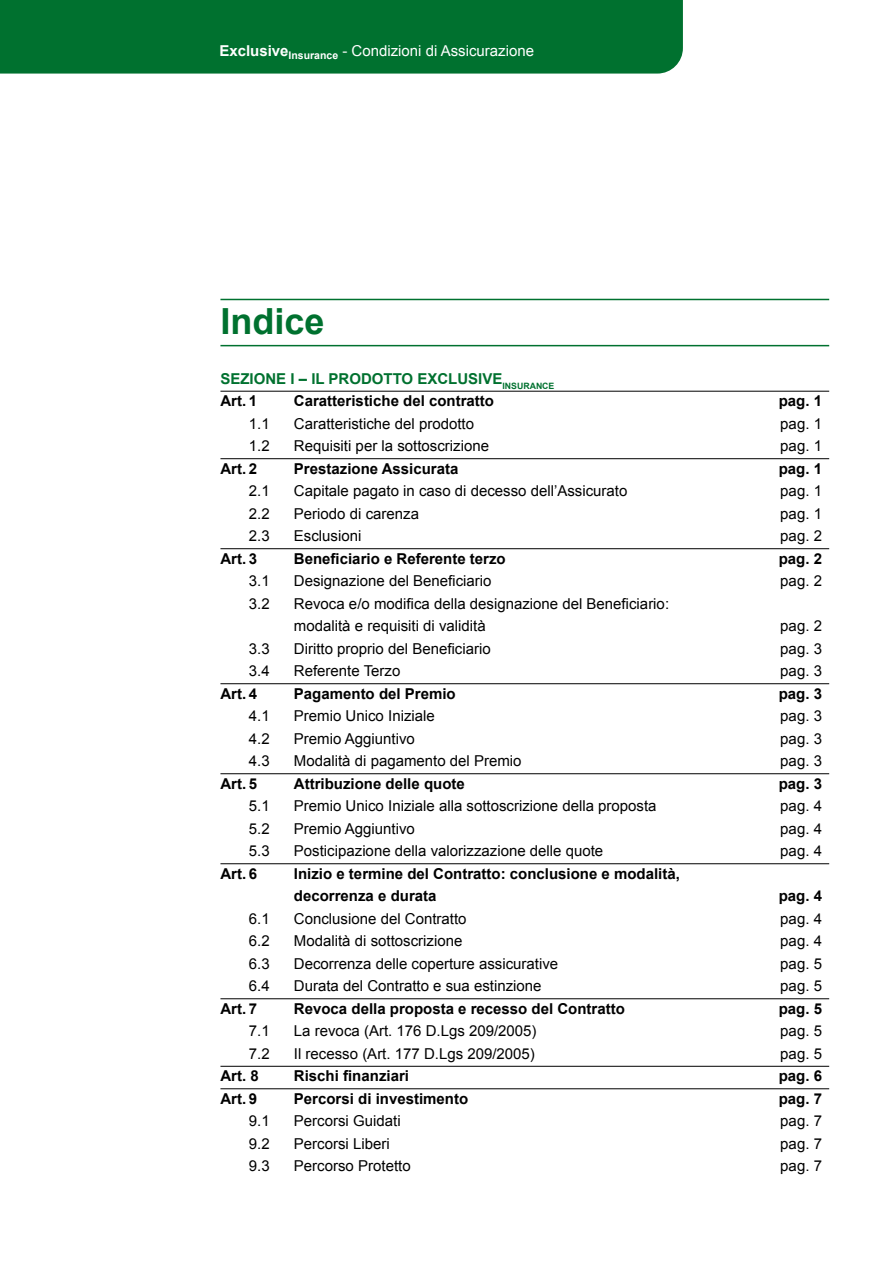
<style>
.page{position:relative;width:893px;height:1263px;background:#fff}
.page>*{position:absolute;margin:0;border:0;box-sizing:border-box;transform-origin:0 0}
.t1{font:700 36px "Arial";color:#00712f}
.t2{font:15px/22.5px "Arial";color:#000}
.t3{font:700 15px/22.5px "Arial";color:#000}
.t4{font:15px "Arial";color:#fff}
.t5{font:700 15px/22.5px "Arial";color:#00712f}
.s1{font-weight:700}
.s2{color:#000}
</style>
<div class="page">
<div style="left:0;top:0;width:683px;height:74px;background:#00712f"></div>
<hr style="left:220px;top:299px;width:609px;height:1px;background:#00712f">
<hr style="left:220px;top:345px;width:609px;height:1px;background:#00712f">
<hr style="left:220px;top:391px;width:609px;height:1px;background:#000">
<hr style="left:220px;top:458px;width:609px;height:1px;background:#000">
<hr style="left:220px;top:548px;width:609px;height:1px;background:#000">
<hr style="left:220px;top:683px;width:609px;height:1px;background:#000">
<hr style="left:220px;top:773px;width:609px;height:1px;background:#000">
<hr style="left:220px;top:863px;width:609px;height:1px;background:#000">
<hr style="left:220px;top:998px;width:609px;height:1px;background:#000">
<hr style="left:220px;top:1066px;width:609px;height:1px;background:#000">
<hr style="left:220px;top:1088px;width:609px;height:1px;background:#000">
<p class="t4" style="left:219px;top:41px;width:316px"><span class="s1">Exclusive</span><sub>Insurance</sub> - Condizioni di Assicurazione</p>
<h1 class="t1" style="left:220px;top:298px;width:106px">Indice</h1>
<p class="t5" style="left:220px;top:368px;width:335px">SEZIONE I – IL PRODOTTO EXCLUSIVE<sub>INSURANCE<br></sub><span class="s2">Art. 1</span></p>
<p class="t3" style="left:294px;top:390px;width:202px">Caratteristiche del contratto</p>
<p class="t3" style="left:779px;top:390px;width:45px">pag. 1</p>
<p class="t2" style="left:249px;top:412px;width:22px">1.1</p>
<p class="t2" style="left:294px;top:412px;width:182px">Caratteristiche del prodotto</p>
<p class="t2" style="left:780px;top:412px;width:43px">pag. 1</p>
<p class="t2" style="left:249px;top:435px;width:22px">1.2</p>
<p class="t2" style="left:294px;top:435px;width:197px">Requisiti per la sottoscrizione</p>
<p class="t2" style="left:780px;top:435px;width:43px">pag. 1</p>
<p class="t3" style="left:220px;top:458px;width:38px">Art. 2</p>
<p class="t3" style="left:294px;top:458px;width:166px">Prestazione Assicurata</p>
<p class="t3" style="left:779px;top:458px;width:45px">pag. 1</p>
<p class="t2" style="left:249px;top:480px;width:22px">2.1</p>
<p class="t2" style="left:294px;top:480px;width:335px">Capitale pagato in caso di decesso dell’Assicurato</p>
<p class="t2" style="left:780px;top:480px;width:43px">pag. 1</p>
<p class="t2" style="left:249px;top:502px;width:22px">2.2</p>
<p class="t2" style="left:294px;top:502px;width:127px">Periodo di carenza</p>
<p class="t2" style="left:780px;top:502px;width:43px">pag. 1</p>
<p class="t2" style="left:249px;top:525px;width:22px">2.3</p>
<p class="t2" style="left:294px;top:525px;width:69px">Esclusioni</p>
<p class="t2" style="left:780px;top:525px;width:43px">pag. 2</p>
<p class="t3" style="left:220px;top:548px;width:38px">Art. 3</p>
<p class="t3" style="left:294px;top:548px;width:213px">Beneficiario e Referente terzo</p>
<p class="t3" style="left:779px;top:548px;width:45px">pag. 2</p>
<p class="t2" style="left:249px;top:570px;width:22px">3.1</p>
<p class="t2" style="left:294px;top:570px;width:199px">Designazione del Beneficiario</p>
<p class="t2" style="left:780px;top:570px;width:43px">pag. 2</p>
<p class="t2" style="left:249px;top:592px;width:22px">3.2</p>
<p class="t2" style="left:294px;top:592px;width:377px">Revoca e/o modifica della designazione del Beneficiario: modalità e requisiti di validità</p>
<p class="t2" style="left:780px;top:615px;width:43px">pag. 2</p>
<p class="t2" style="left:249px;top:637px;width:22px">3.3</p>
<p class="t2" style="left:294px;top:637px;width:198px">Diritto proprio del Beneficiario</p>
<p class="t2" style="left:780px;top:637px;width:43px">pag. 3</p>
<p class="t2" style="left:249px;top:660px;width:22px">3.4</p>
<p class="t2" style="left:294px;top:660px;width:108px">Referente Terzo</p>
<p class="t2" style="left:780px;top:660px;width:43px">pag. 3</p>
<p class="t3" style="left:220px;top:683px;width:38px">Art. 4</p>
<p class="t3" style="left:294px;top:683px;width:163px">Pagamento del Premio</p>
<p class="t3" style="left:779px;top:683px;width:45px">pag. 3</p>
<p class="t2" style="left:249px;top:705px;width:22px">4.1</p>
<p class="t2" style="left:294px;top:705px;width:142px">Premio Unico Iniziale</p>
<p class="t2" style="left:780px;top:705px;width:43px">pag. 3</p>
<p class="t2" style="left:249px;top:727px;width:22px">4.2</p>
<p class="t2" style="left:294px;top:727px;width:122px">Premio Aggiuntivo</p>
<p class="t2" style="left:780px;top:727px;width:43px">pag. 3</p>
<p class="t2" style="left:249px;top:750px;width:22px">4.3</p>
<p class="t2" style="left:294px;top:750px;width:229px">Modalità di pagamento del Premio</p>
<p class="t2" style="left:780px;top:750px;width:43px">pag. 3</p>
<p class="t3" style="left:220px;top:773px;width:38px">Art. 5</p>
<p class="t3" style="left:294px;top:773px;width:172px">Attribuzione delle quote</p>
<p class="t3" style="left:779px;top:773px;width:45px">pag. 3</p>
<p class="t2" style="left:249px;top:795px;width:22px">5.1</p>
<p class="t2" style="left:294px;top:795px;width:364px">Premio Unico Iniziale alla sottoscrizione della proposta</p>
<p class="t2" style="left:780px;top:795px;width:43px">pag. 4</p>
<p class="t2" style="left:249px;top:817px;width:22px">5.2</p>
<p class="t2" style="left:294px;top:817px;width:122px">Premio Aggiuntivo</p>
<p class="t2" style="left:780px;top:817px;width:43px">pag. 4</p>
<p class="t2" style="left:249px;top:840px;width:22px">5.3</p>
<p class="t2" style="left:294px;top:840px;width:311px">Posticipazione della valorizzazione delle quote</p>
<p class="t2" style="left:780px;top:840px;width:43px">pag. 4</p>
<p class="t3" style="left:220px;top:863px;width:38px">Art. 6</p>
<p class="t3" style="left:294px;top:863px;width:387px">Inizio e termine del Contratto: conclusione e modalità, decorrenza e durata</p>
<p class="t3" style="left:779px;top:885px;width:45px">pag. 4</p>
<p class="t2" style="left:249px;top:907px;width:22px">6.1</p>
<p class="t2" style="left:294px;top:907px;width:174px">Conclusione del Contratto</p>
<p class="t2" style="left:780px;top:907px;width:43px">pag. 4</p>
<p class="t2" style="left:249px;top:930px;width:22px">6.2</p>
<p class="t2" style="left:294px;top:930px;width:170px">Modalità di sottoscrizione</p>
<p class="t2" style="left:780px;top:930px;width:43px">pag. 4</p>
<p class="t2" style="left:249px;top:952px;width:22px">6.3</p>
<p class="t2" style="left:294px;top:952px;width:266px">Decorrenza delle coperture assicurative</p>
<p class="t2" style="left:780px;top:952px;width:43px">pag. 5</p>
<p class="t2" style="left:249px;top:975px;width:22px">6.4</p>
<p class="t2" style="left:294px;top:975px;width:249px">Durata del Contratto e sua estinzione</p>
<p class="t2" style="left:780px;top:975px;width:43px">pag. 5</p>
<p class="t3" style="left:220px;top:998px;width:38px">Art. 7</p>
<p class="t3" style="left:294px;top:998px;width:332px">Revoca della proposta e recesso del Contratto</p>
<p class="t3" style="left:779px;top:998px;width:45px">pag. 5</p>
<p class="t2" style="left:249px;top:1020px;width:22px">7.1</p>
<p class="t2" style="left:294px;top:1020px;width:244px">La revoca (Art. 176 D.Lgs 209/2005)</p>
<p class="t2" style="left:780px;top:1020px;width:43px">pag. 5</p>
<p class="t2" style="left:249px;top:1042px;width:22px">7.2</p>
<p class="t2" style="left:294px;top:1042px;width:242px">Il recesso (Art. 177 D.Lgs 209/2005)</p>
<p class="t2" style="left:780px;top:1042px;width:43px">pag. 5</p>
<p class="t3" style="left:220px;top:1065px;width:40px">Art. 8</p>
<p class="t3" style="left:294px;top:1065px;width:117px">Rischi finanziari</p>
<p class="t3" style="left:779px;top:1065px;width:45px">pag. 6</p>
<p class="t3" style="left:220px;top:1088px;width:38px">Art. 9</p>
<p class="t3" style="left:294px;top:1088px;width:176px">Percorsi di investimento</p>
<p class="t3" style="left:779px;top:1088px;width:45px">pag. 7</p>
<p class="t2" style="left:249px;top:1110px;width:22px">9.1</p>
<p class="t2" style="left:294px;top:1110px;width:108px">Percorsi Guidati</p>
<p class="t2" style="left:780px;top:1110px;width:43px">pag. 7</p>
<p class="t2" style="left:249px;top:1132px;width:22px">9.2</p>
<p class="t2" style="left:294px;top:1132px;width:97px">Percorsi Liberi</p>
<p class="t2" style="left:780px;top:1132px;width:43px">pag. 7</p>
<p class="t2" style="left:249px;top:1155px;width:22px">9.3</p>
<p class="t2" style="left:294px;top:1155px;width:118px">Percorso Protetto</p>
<p class="t2" style="left:780px;top:1155px;width:43px">pag. 7</p>
</div>
